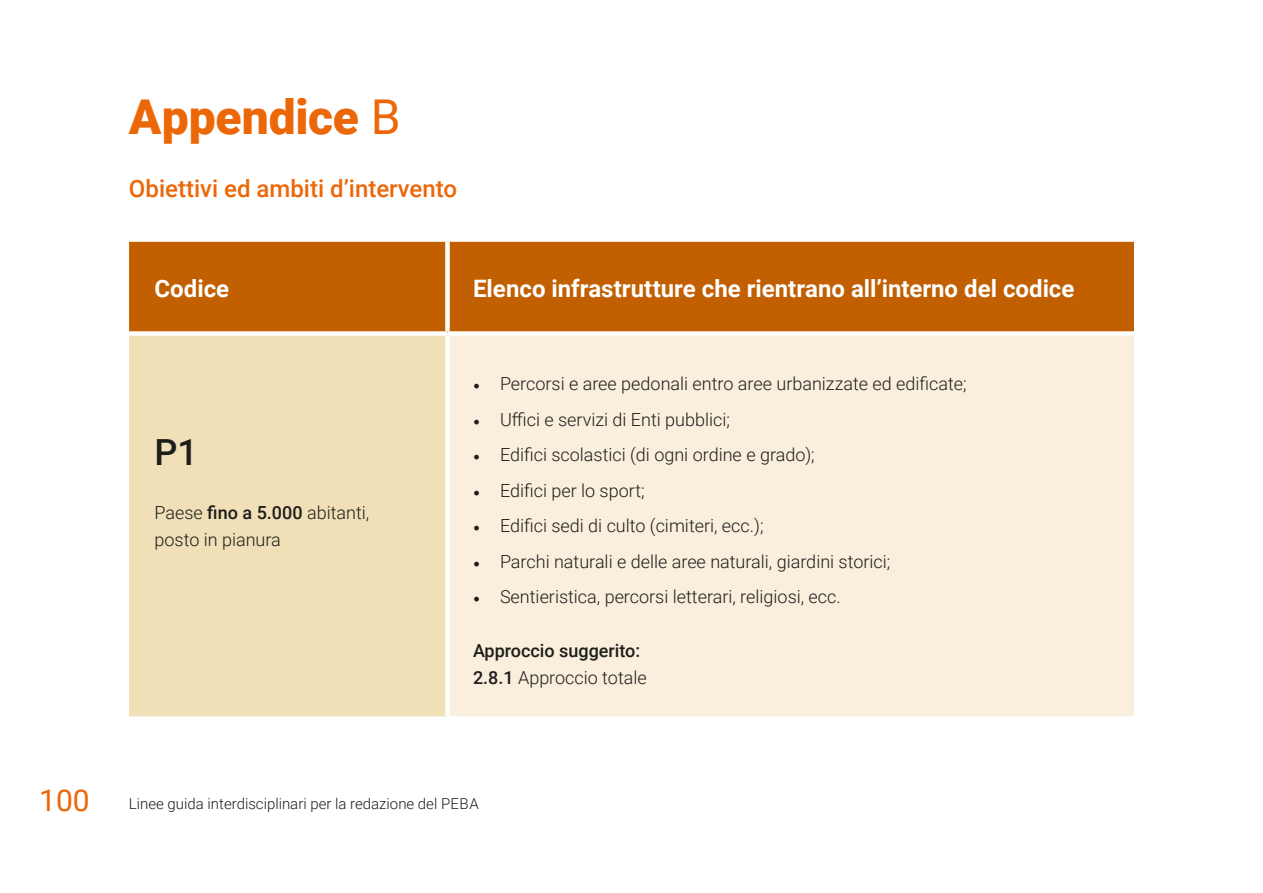
<style>
.page{position:relative;width:1263px;height:893px;background:#fff}
.page>*{position:absolute;margin:0;border:0;box-sizing:border-box;transform-origin:0 0}
.t1{font:900 48px "Roboto";letter-spacing:-.005em;color:#ec6708}
.Paragrafo_TABELLA{font:500 36px "Roboto";color:#1d1d1b}
.t2{font:30px "Roboto";color:#ec6708}
.Paragrafo_TABELLA-2{font:700 24px "Roboto";color:#fff}
.t3{font:500 24px "Roboto";color:#ec6708}
.Paragrafo_TABELLA-3{font:300 18px "Roboto";color:#1d1d1b}
.t4{font:500 18px "Roboto";color:#1d1d1b}
.t5{font:300 15px "Roboto";color:#1d1d1b}
.s1{font-weight:400}
.s2{font-weight:500}
.s3{font-family:"Minion Pro";font-weight:400}
</style>
<div class="page">
<div style="left:129px;top:242px;width:1005px;height:89px;background:#c15f01"></div>
<div style="left:129px;top:334px;width:318px;height:383px;background:#f1dfb8"></div>
<div style="left:447px;top:334px;width:687px;height:383px;background:#f9efdc"></div>
<hr style="left:129px;top:716px;width:318px;height:2px;background:#fff">
<hr style="left:447px;top:716px;width:687px;height:2px;background:#fff">
<div style="left:445px;top:242px;width:5px;height:89px;background:#fff"></div>
<div style="left:129px;top:331px;width:318px;height:5px;background:#fff"></div>
<div style="left:447px;top:331px;width:687px;height:5px;background:#fff"></div>
<div style="left:445px;top:336px;width:5px;height:380px;background:#fff"></div>
<p class="t1" style="left:129px;top:83px;width:273px">Appendice <span class="s1">B</span></p>
<p class="t3" style="left:129px;top:171px;width:330px">Obiettivi ed ambiti d’intervento</p>
<p class="Paragrafo_TABELLA-2" style="left:155px;top:271px;width:76px">Codice</p>
<p class="Paragrafo_TABELLA-2" style="left:473px;top:271px;width:603px">Elenco infrastrutture che rientrano all’interno del codice</p>
<p class="Paragrafo_TABELLA" style="left:155px;top:427px;width:45px">P1</p>
<p class="Paragrafo_TABELLA-3" style="left:155px;top:500px;width:216px">Paese <span class="s2">fino a 5.000</span> abitanti,</p>
<p class="Paragrafo_TABELLA-3" style="left:155px;top:527px;width:128px">posto in pianura</p>
<p class="Paragrafo_TABELLA-3" style="left:473px;top:371px;width:495px"><span class="s3">•</span> Percorsi e aree pedonali entro aree urbanizzate ed edificate;</p>
<p class="Paragrafo_TABELLA-3" style="left:473px;top:407px;width:258px"><span class="s3">•</span> Uffici e servizi di Enti pubblici;</p>
<p class="Paragrafo_TABELLA-3" style="left:473px;top:442px;width:343px"><span class="s3">•</span> Edifici scolastici (di ogni ordine e grado);</p>
<p class="Paragrafo_TABELLA-3" style="left:473px;top:478px;width:173px"><span class="s3">•</span> Edifici per lo sport;</p>
<p class="Paragrafo_TABELLA-3" style="left:473px;top:513px;width:292px"><span class="s3">•</span> Edifici sedi di culto (cimiteri, ecc.);</p>
<p class="Paragrafo_TABELLA-3" style="left:473px;top:549px;width:419px"><span class="s3">•</span> Parchi naturali e delle aree naturali, giardini storici;</p>
<p class="Paragrafo_TABELLA-3" style="left:473px;top:584px;width:369px"><span class="s3">•</span> Sentieristica, percorsi letterari, religiosi, ecc.</p>
<p class="t4" style="left:473px;top:638px;width:169px">Approccio suggerito:</p>
<p class="Paragrafo_TABELLA-3" style="left:473px;top:665px;width:175px"><span class="s2">2.8.1</span> Approccio totale</p>
<h3 class="t2" style="left:39px;top:779px;width:52px">100</h3>
<p class="t5" style="left:129px;top:793px;width:351px">Linee guida interdisciplinari per la redazione del PEBA</p>
</div>
